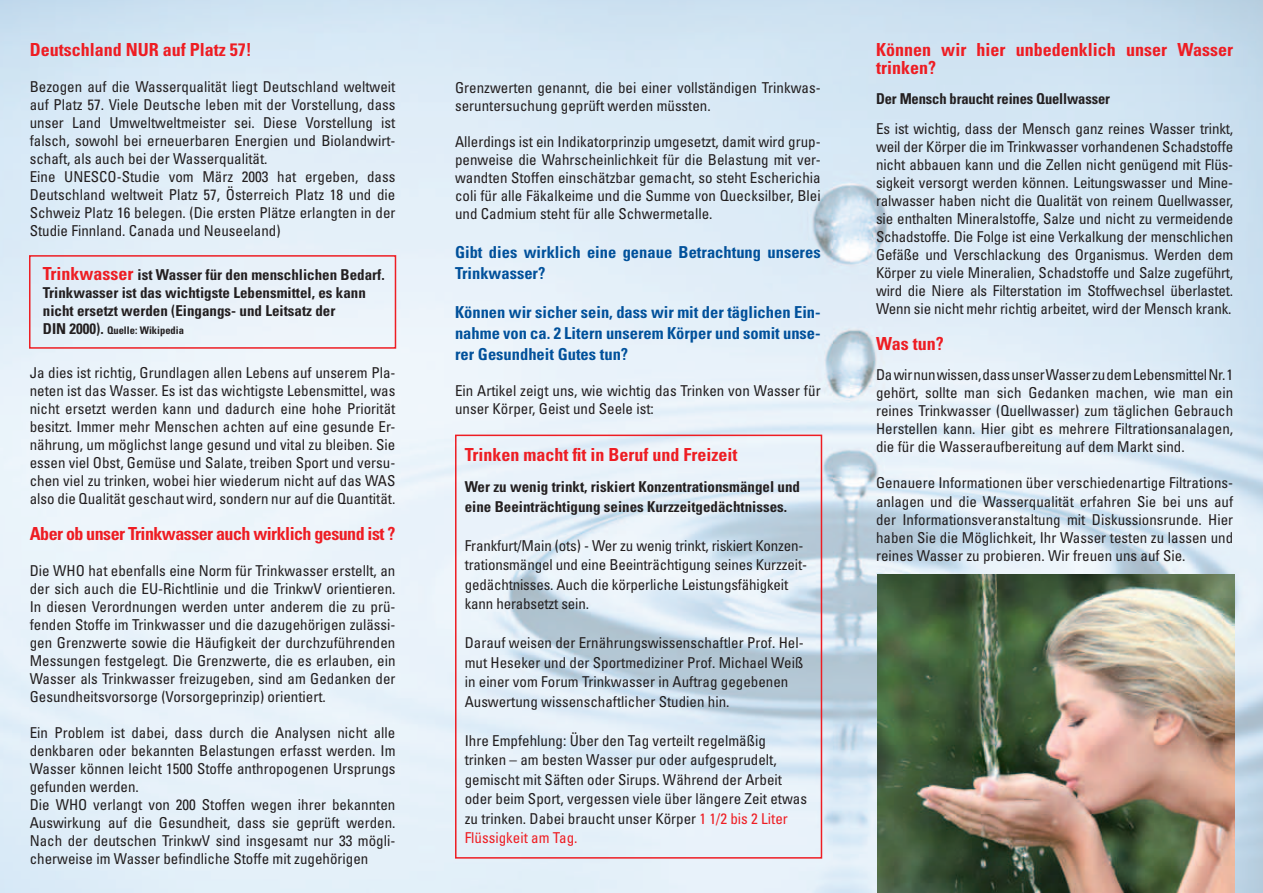
<style>
.page{position:relative;width:1263px;height:893px;background:#fff}
.page>*{position:absolute;margin:0;border:0;box-sizing:border-box;transform-origin:0 0}
.t1{font:700 condensed 18px/18px "Univers";color:#ee1d23}
.t2{font:700 condensed 18px "Univers";letter-spacing:-.03em;color:#ee1d23}
.t3{font:700 condensed 16.5px/21px "Univers";color:#01519b}
.t4{font:condensed 15px/18px "Univers";color:#231f20}
.t5{font:700 condensed 15px/18px "Univers";color:#231f20}
.t6{font:700 condensed 10.5px "Univers";color:#231f20}
.s1{font-size:18px;color:#ee1d23}
.s2{font-size:15px}
.s3{color:#ee1d23}
</style>
<div class="page">
<div style="left:29px;top:255px;width:367px;height:94px;border:2px solid #ee1d23"></div>
<div style="left:455px;top:435px;width:367px;height:424px;border:2px solid #ee1d23"></div>
<img style="left:877px;top:574px;width:358px;height:319px">
<p class="t1" style="left:30px;top:41px;width:223px">Deutschland NUR auf Platz 57!</p>
<p class="t4" style="left:30px;top:78px;width:367px">Bezogen auf die Wasserqualität liegt Deutschland weltweit auf Platz 57. Viele Deutsche leben mit der Vorstellung, dass unser Land Umweltweltmeister sei. Diese Vorstellung ist falsch, sowohl bei erneuerbaren Energien und Biolandwirt&shy;schaft, als auch bei der Wasserqualität.<br>Eine UNESCO-Studie vom März 2003 hat ergeben, dass Deutschland weltweit Platz 57, Österreich Platz 18 und die Schweiz Platz 16 belegen. (Die ersten Plätze erlangten in der Studie Finnland. Canada und Neuseeland)</p>
<p class="t4" style="left:455px;top:78px;width:367px">Grenzwerten genannt, die bei einer vollständigen Trinkwas&shy;seruntersuchung geprüft werden müssten.</p>
<p class="t4" style="left:455px;top:132px;width:367px;text-align:justify">Allerdings ist ein Indikatorprinzip umgesetzt, damit wird grup&shy;penweise die Wahrscheinlichkeit für die Belastung mit ver&shy;wandten Stoffen einschätzbar gemacht, so steht Escherichia coli für alle Fäkalkeime und die Summe von Quecksilber, Blei und Cadmium steht für alle Schwermetalle.</p>
<p class="t3" style="left:455px;top:241px;width:367px">Gibt dies wirklich eine genaue Betrachtung unseres<br>Trinkwasser?</p>
<p class="t3" style="left:455px;top:301px;width:367px;text-align:justify">Können wir sicher sein, dass wir mit der täglichen Ein&shy;nahme von ca. 2 Litern unserem Körper und somit unse&shy;rer Gesundheit Gutes tun?</p>
<p class="t4" style="left:455px;top:381px;width:367px">Ein Artikel zeigt uns, wie wichtig das Trinken von Wasser für unser Körper, Geist und Seele ist:</p>
<p class="t5" style="left:43px;top:266px;width:343px"><span class="s1">Trinkwasser</span> ist Wasser für den menschlichen Bedarf.<br>Trinkwasser ist das wichtigste Lebensmittel, es kann nicht ersetzt werden (Eingangs- und Leitsatz der</p>
<p class="t6" style="left:43px;top:324px;width:143px"><span class="s2">DIN 2000).</span> Quelle: Wikipedia</p>
<p class="t4" style="left:30px;top:363px;width:367px;text-align:justify">Ja dies ist richtig, Grundlagen allen Lebens auf unserem Pla&shy;neten ist das Wasser. Es ist das wichtigste Lebensmittel, was nicht ersetzt werden kann und dadurch eine hohe Priorität besitzt. Immer mehr Menschen achten auf eine gesunde Er&shy;nährung, um möglichst lange gesund und vital zu bleiben. Sie essen viel Obst, Gemüse und Salate, treiben Sport und versu&shy;chen viel zu trinken, wobei hier wiederum nicht auf das WAS also die Qualität geschaut wird, sondern nur auf die Quantität.</p>
<p class="t2" style="left:30px;top:522px;width:367px">Aber ob unser Trinkwasser auch wirklich gesund ist ?</p>
<p class="t4" style="left:30px;top:561px;width:367px;text-align:justify">Die WHO hat ebenfalls eine Norm für Trinkwasser erstellt, an der sich auch die EU-Richtlinie und die TrinkwV orientieren.<br>In diesen Verordnungen werden unter anderem die zu prü&shy;fenden Stoffe im Trinkwasser und die dazugehörigen zulässi&shy;gen Grenzwerte sowie die Häufigkeit der durchzuführenden Messungen festgelegt. Die Grenzwerte, die es erlauben, ein Wasser als Trinkwasser freizugeben, sind am Gedanken der Gesundheitsvorsorge (Vorsorgeprinzip) orientiert.</p>
<p class="t4" style="left:30px;top:723px;width:367px">Ein Problem ist dabei, dass durch die Analysen nicht alle denkbaren oder bekannten Belastungen erfasst werden. Im Wasser können leicht 1500 Stoffe anthropogenen Ursprungs gefunden werden.<br>Die WHO verlangt von 200 Stoffen wegen ihrer bekannten Auswirkung auf die Gesundheit, dass sie geprüft werden.<br>Nach der deutschen TrinkwV sind insgesamt nur 33 mögli&shy;cherweise im Wasser befindliche Stoffe mit zugehörigen</p>
<p class="t1" style="left:465px;top:445px;width:274px">Trinken macht fit in Beruf und Freizeit</p>
<p class="t5" style="left:465px;top:477px;width:337px;line-height:19.5px">Wer zu wenig trinkt, riskiert Konzentrationsmängel und eine Beeinträchtigung seines Kurzzeitgedächtnisses.</p>
<p class="t4" style="left:465px;top:535px;width:344px;line-height:19.5px">Frankfurt/Main (ots) - Wer zu wenig trinkt, riskiert Konzen&shy;trationsmängel und eine Beeinträchtigung seines Kurzzeit&shy;gedächtnisses. Auch die körperliche Leistungsfähigkeit kann herabsetzt sein.</p>
<p class="t4" style="left:465px;top:633px;width:341px;line-height:19.5px">Darauf weisen der Ernährungswissenschaftler Prof. Hel&shy;mut Heseker und der Sportmediziner Prof. Michael Weiß in einer vom Forum Trinkwasser in Auftrag gegebenen Auswertung wissenschaftlicher Studien hin.</p>
<p class="t4" style="left:465px;top:730px;width:344px;line-height:19.5px">Ihre Empfehlung: Über den Tag verteilt regelmäßig trinken – am besten Wasser pur oder aufgesprudelt, gemischt mit Säften oder Sirups. Während der Arbeit oder beim Sport, vergessen viele über längere Zeit etwas zu trinken. Dabei braucht unser Körper <span class="s3">1 1/2 bis 2 Liter Flüssigkeit am Tag.</span></p>
<p class="t1" style="left:876px;top:41px;width:359px">Können wir hier unbedenklich unser Wasser trinken?</p>
<p class="t5" style="left:876px;top:90px;width:235px">Der Mensch braucht reines Quellwasser</p>
<p class="t4" style="left:876px;top:120px;width:359px;text-align:justify">Es ist wichtig, dass der Mensch ganz reines Wasser trinkt, weil der Körper die im Trinkwasser vorhandenen Schadstoffe nicht abbauen kann und die Zellen nicht genügend mit Flüs&shy;sigkeit versorgt werden können. Leitungswasser und Mine&shy;ralwasser haben nicht die Qualität von reinem Quellwasser, sie enthalten Mineralstoffe, Salze und nicht zu vermeidende Schadstoffe. Die Folge ist eine Verkalkung der menschlichen Gefäße und Verschlackung des Organismus. Werden dem Körper zu viele Mineralien, Schadstoffe und Salze zugeführt, wird die Niere als Filterstation im Stoffwechsel überlastet.<br>Wenn sie nicht mehr richtig arbeitet, wird der Mensch krank.</p>
<p class="t1" style="left:876px;top:335px;width:69px">Was tun?</p>
<p class="t4" style="left:876px;top:366px;width:359px;text-align:justify">Da wir nun wissen, dass unser Wasser zu dem Lebensmittel Nr. 1 gehört, sollte man sich Gedanken machen, wie man ein reines Trinkwasser (Quellwasser) zum täglichen Gebrauch Herstellen kann. Hier gibt es mehrere Filtrationsanalagen, die für die Wasseraufbereitung auf dem Markt sind.</p>
<p class="t4" style="left:876px;top:474px;width:359px;text-align:justify">Genauere Informationen über verschiedenartige Filtrations&shy;anlagen und die Wasserqualität erfahren Sie bei uns auf der Informationsveranstaltung mit Diskussionsrunde. Hier haben Sie die Möglichkeit, Ihr Wasser testen zu lassen und reines Wasser zu probieren. Wir freuen uns auf Sie.</p>
</div>
